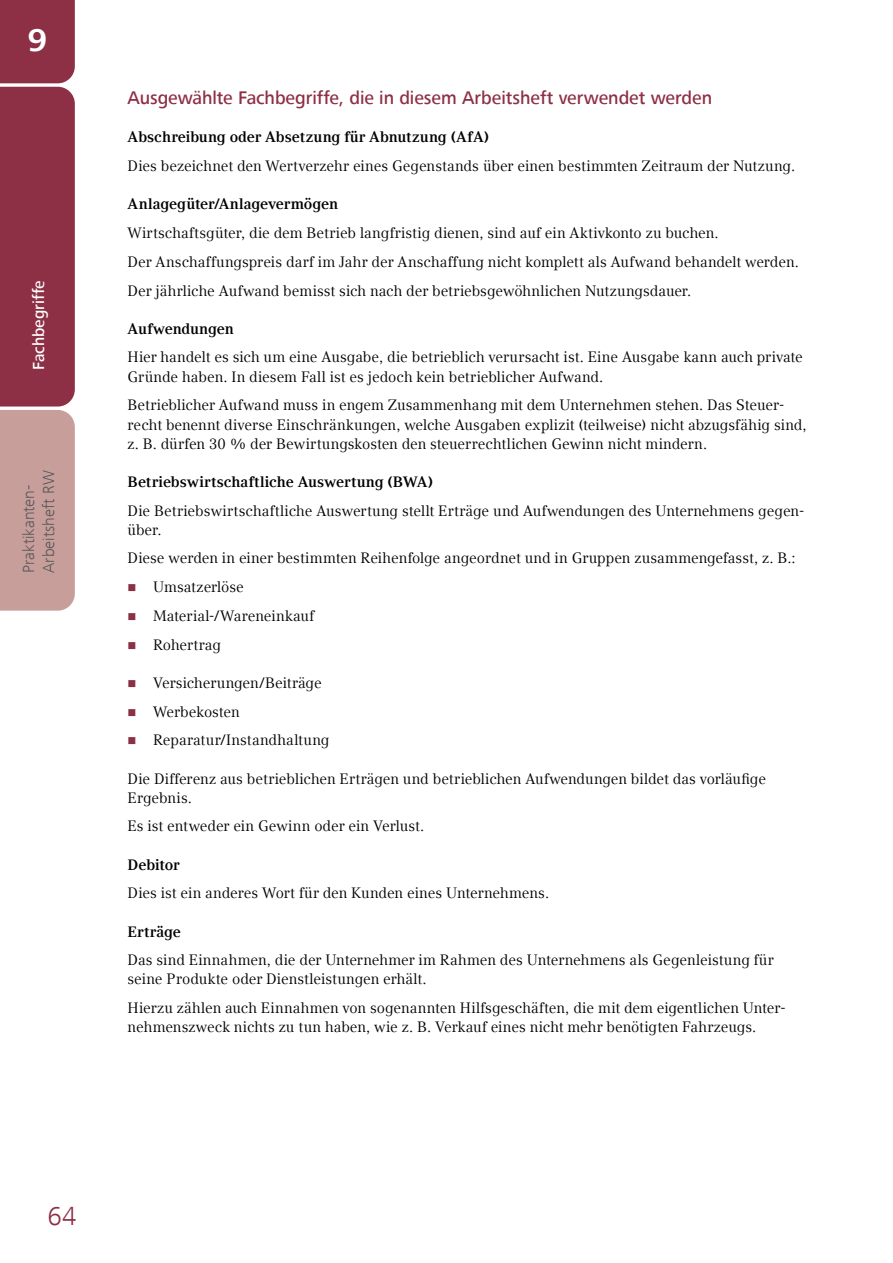
<style>
.page{position:relative;width:893px;height:1263px;background:#fff}
.page>*{position:absolute;margin:0;border:0;box-sizing:border-box;transform-origin:0 0}
.t1{font:700 33px "Frutiger Next Com";color:#fff}
.t2{font:300 27px "Frutiger Next Com";color:#8d2f45}
.Zwischenüberschrift{font:500 18.75px "Frutiger Next Com";letter-spacing:-.005em;color:#8d2f45}
.t3{font:300 16.5px/19.8px "Frutiger Next Com";color:#58595b}
.t4{font:500 16.5px "Frutiger Next Com";color:#fff}
.Standard__nach_Liste{font:15px/19.2px "Compatil TDATEV";letter-spacing:.005em;color:#000}
.Zwischenüberschrift-2{font:700 15px "Compatil TDATEV";letter-spacing:.01em;color:#000}
.Standard__nach_Liste-2{font:15px "Compatil TDATEV";letter-spacing:.025em;color:#000}
</style>
<div class="page">
<svg style="left:0;top:0;width:75px;height:611px;background:#a25764"></svg>
<h1 class="t1" style="left:28px;top:21px;width:21px">9</h1>
<p class="t4" style="left:29px;top:370px;width:91px;rotate:-90deg">Fachbegriffe</p>
<p class="t3" style="left:19px;top:573px;width:104px;rotate:-90deg">Praktikanten-<br>Arbeitsheft RW</p>
<p class="Zwischenüberschrift" style="left:128px;top:87px;width:586px">Ausgewählte Fachbegriffe, die in diesem Arbeitsheft verwendet werden</p>
<p class="Zwischenüberschrift-2" style="left:128px;top:128px;width:363px">Abschreibung oder Absetzung für Abnutzung (AfA)</p>
<p class="Standard__nach_Liste" style="left:128px;top:157px;width:669px">Dies bezeichnet den Wertverzehr eines Gegenstands über einen bestimmten Zeitraum der Nutzung.</p>
<p class="Zwischenüberschrift-2" style="left:128px;top:195px;width:212px">Anlagegüter/Anlagevermögen</p>
<p class="Standard__nach_Liste" style="left:128px;top:223px;width:592px">Wirtschaftsgüter, die dem Betrieb langfristig dienen, sind auf ein Aktivkonto zu buchen.</p>
<p class="Standard__nach_Liste" style="left:128px;top:252px;width:673px">Der Anschaffungspreis darf im Jahr der Anschaffung nicht komplett als Aufwand behandelt werden.</p>
<p class="Standard__nach_Liste" style="left:128px;top:281px;width:565px">Der jährliche Aufwand bemisst sich nach der betriebsgewöhnlichen Nutzungsdauer.</p>
<p class="Zwischenüberschrift-2" style="left:128px;top:320px;width:108px">Aufwendungen</p>
<p class="Standard__nach_Liste" style="left:128px;top:348px;width:677px">Hier handelt es sich um eine Ausgabe, die betrieblich verursacht ist. Eine Ausgabe kann auch private<br>Gründe haben. In diesem Fall ist es jedoch kein betrieblicher Aufwand.</p>
<p class="Standard__nach_Liste" style="left:128px;top:396px;width:681px">Betrieblicher Aufwand muss in engem Zusammenhang mit dem Unternehmen stehen. Das Steuer&shy;recht benennt diverse Einschränkungen, welche Ausgaben explizit (teilweise) nicht abzugsfähig sind, z. B. dürfen 30 % der Bewirtungskosten den steuerrechtlichen Gewinn nicht mindern.</p>
<p class="Zwischenüberschrift-2" style="left:128px;top:473px;width:307px">Betriebswirtschaftliche Auswertung (BWA)</p>
<p class="Standard__nach_Liste" style="left:128px;top:501px;width:678px">Die Betriebswirtschaftliche Auswertung stellt Erträge und Aufwendungen des Unternehmens gegen&shy;über.</p>
<p class="Standard__nach_Liste" style="left:128px;top:549px;width:669px">Diese werden in einer bestimmten Reihenfolge angeordnet und in Gruppen zusammengefasst, z. B.:</p>
<p class="Standard__nach_Liste" style="left:153px;top:577px;width:92px">Umsatzerlöse</p>
<p class="Standard__nach_Liste" style="left:153px;top:606px;width:162px">Material-/Wareneinkauf</p>
<p class="Standard__nach_Liste" style="left:153px;top:635px;width:69px">Rohertrag</p>
<p class="Standard__nach_Liste" style="left:153px;top:673px;width:170px">Versicherungen/Beiträge</p>
<p class="Standard__nach_Liste" style="left:153px;top:702px;width:88px">Werbekosten</p>
<p class="Standard__nach_Liste-2" style="left:153px;top:731px;width:178px">Reparatur/Instandhaltung</p>
<p class="Standard__nach_Liste" style="left:128px;top:769px;width:640px">Die Differenz aus betrieblichen Erträgen und betrieblichen Aufwendungen bildet das vorläufige<br>Ergebnis.</p>
<p class="Standard__nach_Liste" style="left:128px;top:817px;width:298px">Es ist entweder ein Gewinn oder ein Verlust.</p>
<p class="Zwischenüberschrift-2" style="left:128px;top:856px;width:53px">Debitor</p>
<p class="Standard__nach_Liste" style="left:128px;top:884px;width:423px">Dies ist ein anderes Wort für den Kunden eines Unternehmens.</p>
<p class="Zwischenüberschrift-2" style="left:128px;top:922px;width:55px">Erträge</p>
<p class="Standard__nach_Liste" style="left:128px;top:951px;width:648px">Das sind Einnahmen, die der Unternehmer im Rahmen des Unternehmens als Gegenleistung für seine Produkte oder Dienstleistungen erhält.</p>
<p class="Standard__nach_Liste" style="left:128px;top:998px;width:659px">Hierzu zählen auch Einnahmen von sogenannten Hilfsgeschäften, die mit dem eigentlichen Unter&shy;nehmenszweck nichts zu tun haben, wie z. B. Verkauf eines nicht mehr benötigten Fahrzeugs.</p>
<h2 class="t2" style="left:47px;top:1200px;width:31px">64</h2>
</div>
